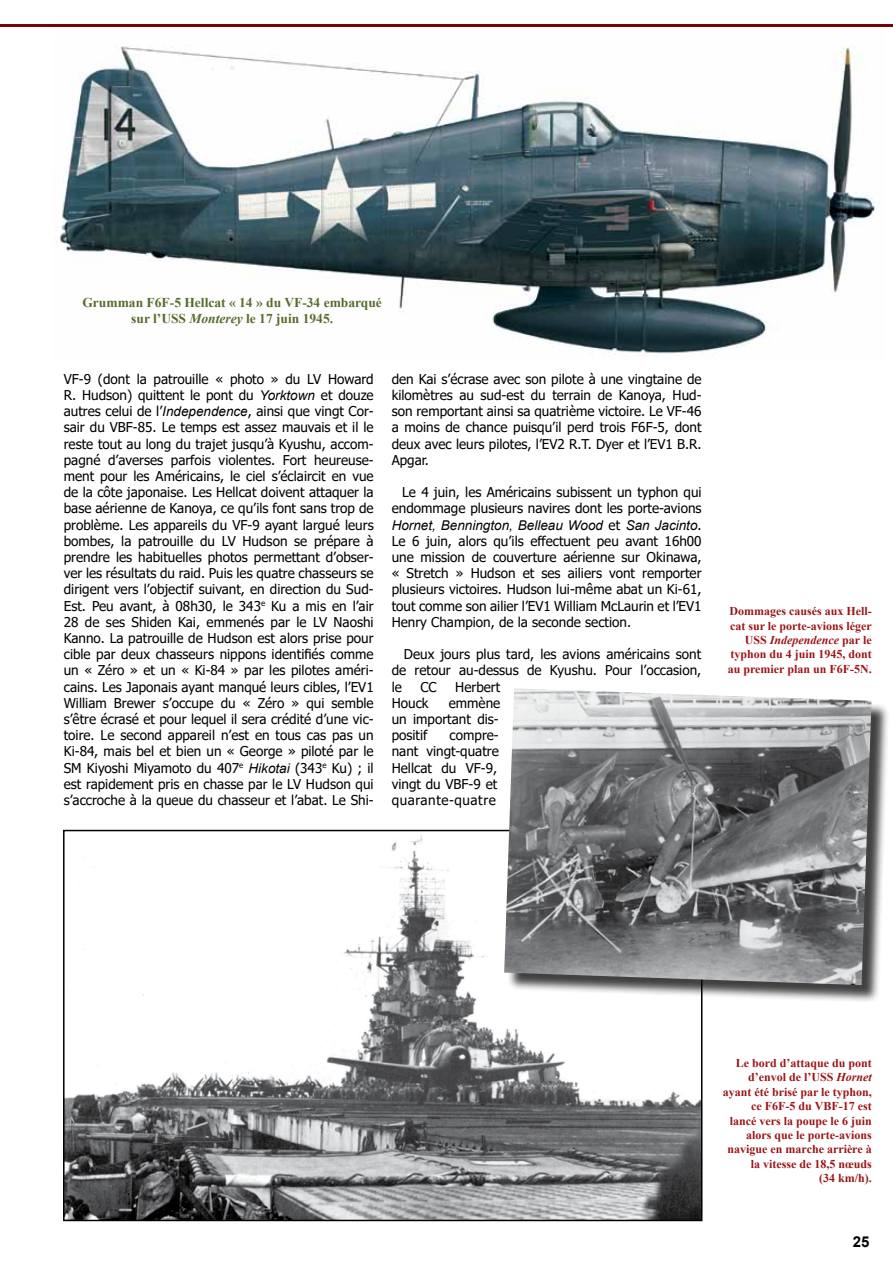
<style>
.page{position:relative;width:893px;height:1263px;background:#fff}
.page>*{position:absolute;margin:0;border:0;box-sizing:border-box;transform-origin:0 0}
.t1{font:700 15px "Arial";color:#000}
.t2{font:13.5px/16.2px "Tahoma";color:#000;text-align:justify}
.t3{font:700 13.5px/16.2px "Times New Roman";color:#576b2d;text-align:center}
.t4{font:italic 13.5px "Arial";color:#000}
.t5{font:700 12px/14.4px "Times New Roman";color:#9b1518;text-align:right}
.s1{font-style:italic}
.s2{font-family:"Arial";font-style:italic}
.s3{font-family:"Tahoma";font-style:normal}
</style>
<div class="page">
<img style="left:66px;top:834px;width:633px;height:384px">
<div style="left:63px;top:830px;width:639px;height:391px;border:2px solid #000"></div>
<img style="left:54px;top:45px;width:822px;height:310px">
<div style="left:507px;top:691px;width:383px;height:312px;background:#000;opacity:.75"></div>
<img style="left:504px;top:688px;width:367px;height:297px">
<hr style="left:0;top:24px;width:893px;height:3px;background:#760405">
<p class="t3" style="left:82px;top:294px;width:301px">Grumman F6F-5 Hellcat « 14 » du VF-34 embarqué sur l’USS <span class="s1">Monterey</span> le 17 juin 1945.</p>
<p class="t2" style="left:64px;top:371px;width:311px">VF-9 (dont la patrouille « photo » du LV Howard R. Hudson) quittent le pont du <span class="s2">Yorktown</span> et douze autres celui de l’<span class="s2">Independence</span>, ainsi que vingt Cor&shy;sair du VBF-85. Le temps est assez mauvais et il le reste tout au long du trajet jusqu’à Kyushu, accom&shy;pagné d’averses parfois violentes. Fort heureuse&shy;ment pour les Américains, le ciel s’éclaircit en vue de la côte japonaise. Les Hellcat doivent attaquer la base aérienne de Kanoya, ce qu’ils font sans trop de problème. Les appareils du VF-9 ayant largué leurs bombes, la patrouille du LV Hudson se prépare à prendre les habituelles photos permettant d’obser&shy;ver les résultats du raid. Puis les quatre chasseurs se dirigent vers l’objectif suivant, en direction du Sud-Est. Peu avant, à 08h30, le 343<sup>e</sup> Ku a mis en l’air 28 de ses Shiden Kai, emmenés par le LV Naoshi Kanno. La patrouille de Hudson est alors prise pour cible par deux chasseurs nippons identifiés comme un « Zéro » et un « Ki-84 » par les pilotes améri&shy;cains. Les Japonais ayant manqué leurs cibles, l’EV1<br>William Brewer s’occupe du « Zéro » qui semble s’être écrasé et pour lequel il sera crédité d’une vic&shy;toire. Le second appareil n’est en tous cas pas un Ki-84, mais bel et bien un « George » piloté par le SM Kiyoshi Miyamoto du 407<sup>e</sup> <span class="s2">Hikotai</span> (343<sup>e</sup> Ku) ; il est rapidement pris en chasse par le LV Hudson qui s’accroche à la queue du chasseur et l’abat. Le Shi-</p>
<p class="t2" style="left:392px;top:371px;width:311px">den Kai s’écrase avec son pilote à une vingtaine de kilomètres au sud-est du terrain de Kanoya, Hud&shy;son remportant ainsi sa quatrième victoire. Le VF-46 a moins de chance puisqu’il perd trois F6F-5, dont deux avec leurs pilotes, l’EV2 R.T. Dyer et l’EV1 B.R.<br>Apgar.</p>
<p class="t2" style="left:392px;top:485px;width:311px;text-align:right">Le 4 juin, les Américains subissent un typhon qui endommage plusieurs navires dont les porte-avions</p>
<p class="t4" style="left:392px;top:516px;width:311px">Hornet, Bennington, Belleau Wood <span class="s3">et</span> San Jacinto<span class="s3">.</span></p>
<p class="t2" style="left:392px;top:533px;width:311px">Le 6 juin, alors qu’ils effectuent peu avant 16h00 une mission de couverture aérienne sur Okinawa, « Stretch » Hudson et ses ailiers vont remporter plusieurs victoires. Hudson lui-même abat un Ki-61, tout comme son ailier l’EV1 William McLaurin et l’EV1<br>Henry Champion, de la seconde section.</p>
<p class="t2" style="left:392px;top:647px;width:311px;text-indent:12px">Deux jours plus tard, les avions américains sont de retour au-dessus de Kyushu. Pour l’occasion, le</p>
<p class="t2" style="left:420px;top:679px;width:18px">CC</p>
<p class="t2" style="left:455px;top:679px;width:47px">Herbert</p>
<p class="t2" style="left:392px;top:695px;width:38px">Houck</p>
<p class="t2" style="left:392px;top:695px;width:110px;text-indent:57px">emmène un important dis&shy;positif</p>
<p class="t2" style="left:392px;top:728px;width:109px;text-indent:58px">compre&shy;nant vingt-quatre Hellcat du VF-9, vingt du VBF-9 et quarante-quatre</p>
<p class="t5" style="left:728px;top:604px;width:146px">Dommages causés aux Hell&shy;cat sur le porte-avions léger<br>USS <span class="s1">Independence</span> par le typhon du 4 juin 1945, dont au premier plan un F6F-5N.</p>
<p class="t5" style="left:723px;top:1055px;width:150px">Le bord d’attaque du pont d’envol de l’USS <span class="s1">Hornet </span>ayant été brisé par le typhon, ce F6F-5 du VBF-17 est lancé vers la poupe le 6 juin alors que le porte-avions navigue en marche arrière à la vitesse de 18,5 nœuds<br>(34 km/h).</p>
<p class="t1" style="left:853px;top:1231px;width:18px">25</p>
</div>
